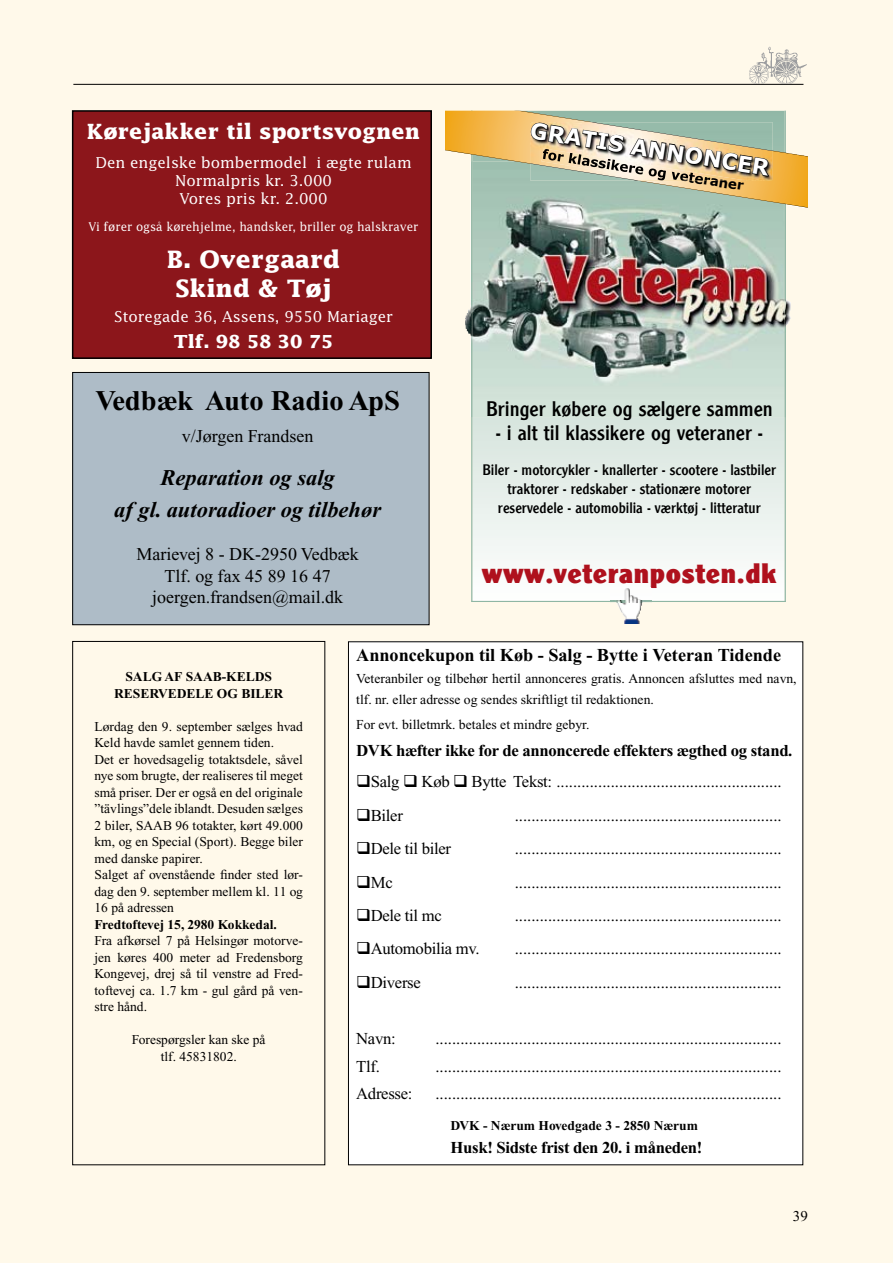
<style>
.page{position:relative;width:893px;height:1263px;background:#fff9ea}
.page>*{position:absolute;margin:0;border:0;box-sizing:border-box;transform-origin:0 0}
.t1{font:29.25px "Clearface Gothic Extra Bold DTC";letter-spacing:.02em;color:#af111d}
.t2{font:700 28.5px "Times New Roman";color:#000}
.t3{font:700 24px/28.5px "Lucida";color:#fff;text-align:center}
.t4{font:italic 700 22.5px/31.5px "Times New Roman";color:#000;text-align:center}
.t5{font:21.9px "Clearface Gothic Regular DTC";color:#000}
.t6{font:700 21.9px "Verdana";color:#fff}
.t7{font:700 21px "Lucida";color:#fff}
.t8{font:700 18.15px "Times New Roman";color:#000}
.t9{font:18px/21.6px "Times New Roman";color:#000;text-align:center}
.t10{font:700 18px "Lucida";color:#fff}
.t11{font:16.65px "Times New Roman";letter-spacing:-.02em;color:#000}
.t12{font:700 16.65px/27.3px "Times New Roman";letter-spacing:-.02em;color:#000}
.t13{font:15.9px/19px "Clearface Gothic Regular DTC";color:#000;text-align:center}
.t14{font:15px/18px "Lucida";color:#fff;text-align:center}
.t15{font:15px "Times New Roman";color:#000}
.t16{font:13.65px/20.4px "Times New Roman";color:#000}
.t17{font:13.5px/16.5px "Times New Roman";color:#000}
.t18{font:700 13.5px/16.5px "Times New Roman";color:#000;text-align:center}
.t19{font:12px "Lucida";color:#fff;scale:.96 1}
</style>
<div class="page">
<hr style="left:73px;top:84px;width:730px;height:1px;background:#000">
<img style="left:749px;top:47px;width:57px;height:37px">
<div style="left:72px;top:641px;width:253px;height:524px;border:1px solid #000"></div>
<div style="left:348px;top:642px;width:455px;height:523px;background:#fff"></div>
<div style="left:73px;top:111px;width:358px;height:247px;background:#8c161b"></div>
<div style="left:72px;top:110px;width:360px;height:249px;border:2px solid #000"></div>
<div style="left:73px;top:372px;width:356px;height:253px;background:#aebcc7"></div>
<div style="left:72px;top:372px;width:357px;height:253px;border:1px solid #000"></div>
<svg style="left:471px;top:417px;width:315px;height:185px"></svg>
<img style="left:465px;top:210px;width:6px;height:207px">
<img style="left:786px;top:300px;width:5px;height:25px">
<img style="left:511px;top:210px;width:235px;height:207px">
<img style="left:471px;top:210px;width:40px;height:207px">
<img style="left:746px;top:210px;width:40px;height:207px">
<img style="left:445px;top:111px;width:363px;height:99px">
<img style="left:611px;top:588px;width:40px;height:36px">
<img style="left:611px;top:601px;width:40px;height:1px">
<p class="t7" style="left:87px;top:119px;width:335px">Kørejakker til sportsvognen</p>
<p class="t14" style="left:96px;top:153px;width:318px">Den engelske bombermodel i ægte rulam<br>Normalpris kr. 3.000<br>Vores pris kr. 2.000</p>
<p class="t19" style="left:89px;top:219px;width:345px">Vi fører også kørehjelme, handsker, briller og halskraver</p>
<h3 class="t3" style="left:167px;top:245px;width:175px">B. Overgaard<br>Skind &amp; Tøj</h3>
<p class="t14" style="left:114px;top:308px;width:280px">Storegade 36, Assens, 9550 Mariager</p>
<p class="t10" style="left:174px;top:330px;width:161px">Tlf. 98 58 30 75</p>
<h2 class="t2" style="left:95px;top:384px;width:306px">Vedbæk Auto Radio ApS</h2>
<p class="t9" style="left:182px;top:425px;width:133px">v/Jørgen Frandsen</p>
<h3 class="t4" style="left:114px;top:462px;width:268px">Reparation og salg<br>af gl. autoradioer og tilbehør</h3>
<p class="t9" style="left:137px;top:543px;width:224px">Marievej 8 - DK-2950 Vedbæk<br>Tlf. og fax 45 89 16 47 joergen.frandsen@mail.dk</p>
<h3 class="t6" style="left:533px;top:116px;width:243px;rotate:9deg">GRATIS ANNONCER</h3>
<h3 class="t5" style="left:486px;top:396px;width:288px">Bringer købere og sælgere sammen</h3>
<h3 class="t5" style="left:496px;top:420px;width:268px">- i alt til klassikere og veteraner -</h3>
<p class="t13" style="left:482px;top:460px;width:295px">Biler - motorcykler - knallerter - scootere - lastbiler traktorer - redskaber - stationære motorer reservedele - automobilia - værktøj - litteratur</p>
<h1 class="t1" style="left:482px;top:556px;width:297px">www.veteranposten.dk</h1>
<p class="t18" style="left:114px;top:668px;width:171px">SALG AF SAAB-KELDS<br>RESERVEDELE OG BILER</p>
<p class="t17" style="left:95px;top:718px;width:210px">Lørdag den 9. september sælges hvad Keld havde samlet gennem tiden.<br>Det er hovedsagelig totaktsdele, såvel nye som brugte, der realiseres til meget små priser. Der er også en del originale ”tävlings”dele iblandt. Desuden sælges 2 biler, SAAB 96 totakter, kørt 49.000 km, og en Special (Sport). Begge biler med danske papirer.<br>Salget af ovenstående finder sted lør&shy;dag den 9. september mellem kl. 11 og 16 på adressen</p>
<p class="t18" style="left:95px;top:916px;width:184px">Fredtoftevej 15, 2980 Kokkedal.</p>
<p class="t17" style="left:95px;top:932px;width:210px;text-align:justify">Fra afkørsel 7 på Helsingør motorve&shy;jen køres 400 meter ad Fredensborg Kongevej, drej så til venstre ad Fred&shy;toftevej ca. 1.7 km - gul gård på ven&shy;stre hånd.</p>
<p class="t17" style="left:132px;top:1031px;width:135px;text-align:center">Forespørgsler kan ske på tlf. 45831802.</p>
<p class="t8" style="left:356px;top:644px;width:426px">Annoncekupon til Køb - Salg - Bytte i Veteran Tidende</p>
<p class="t16" style="left:356px;top:669px;width:442px">Veteranbiler og tilbehør hertil annonceres gratis. Annoncen afsluttes med navn, tlf. nr. eller adresse og sendes skriftligt til redaktionen.</p>
<p class="t16" style="left:356px;top:714px;width:235px">For evt. billetmrk. betales et mindre gebyr.</p>
<p class="t12" style="left:356px;top:737px;width:438px">DVK hæfter ikke for de annoncerede effekters ægthed og stand.</p>
<p class="t11" style="left:371px;top:773px;width:30px">Salg</p>
<p class="t11" style="left:422px;top:773px;width:30px">Køb</p>
<p class="t11" style="left:472px;top:773px;width:312px">Bytte Tekst: ......................................................</p>
<p class="t11" style="left:371px;top:806px;width:34px">Biler</p>
<p class="t11" style="left:515px;top:806px;width:268px">................................................................</p>
<p class="t11" style="left:371px;top:839px;width:82px">Dele til biler</p>
<p class="t11" style="left:515px;top:839px;width:268px">................................................................</p>
<p class="t11" style="left:371px;top:873px;width:24px">Mc</p>
<p class="t11" style="left:515px;top:873px;width:268px">................................................................</p>
<p class="t11" style="left:371px;top:906px;width:73px">Dele til mc</p>
<p class="t11" style="left:515px;top:906px;width:268px">................................................................</p>
<p class="t11" style="left:371px;top:939px;width:110px">Automobilia mv.</p>
<p class="t11" style="left:515px;top:939px;width:268px">................................................................</p>
<p class="t11" style="left:371px;top:973px;width:52px">Diverse</p>
<p class="t11" style="left:515px;top:973px;width:268px">................................................................</p>
<p class="t11" style="left:356px;top:1030px;width:41px">Navn:</p>
<p class="t11" style="left:435px;top:1030px;width:348px">...................................................................................</p>
<p class="t11" style="left:356px;top:1057px;width:25px">Tlf.</p>
<p class="t11" style="left:435px;top:1057px;width:348px">...................................................................................</p>
<p class="t11" style="left:356px;top:1084px;width:58px">Adresse:</p>
<p class="t11" style="left:435px;top:1084px;width:348px">...................................................................................</p>
<p class="t12" style="left:450px;top:1107px;width:254px">DVK - Gl. Strandvej 20 - 2990 Nivå<br>Husk! Sidste frist den 20. i måneden!</p>
<p class="t18" style="left:451px;top:1117px;width:249px">DVK - Nærum Hovedgade 3 - 2850 Nærum</p>
<p class="t15" style="left:793px;top:1208px;width:16px">39</p>
</div>
